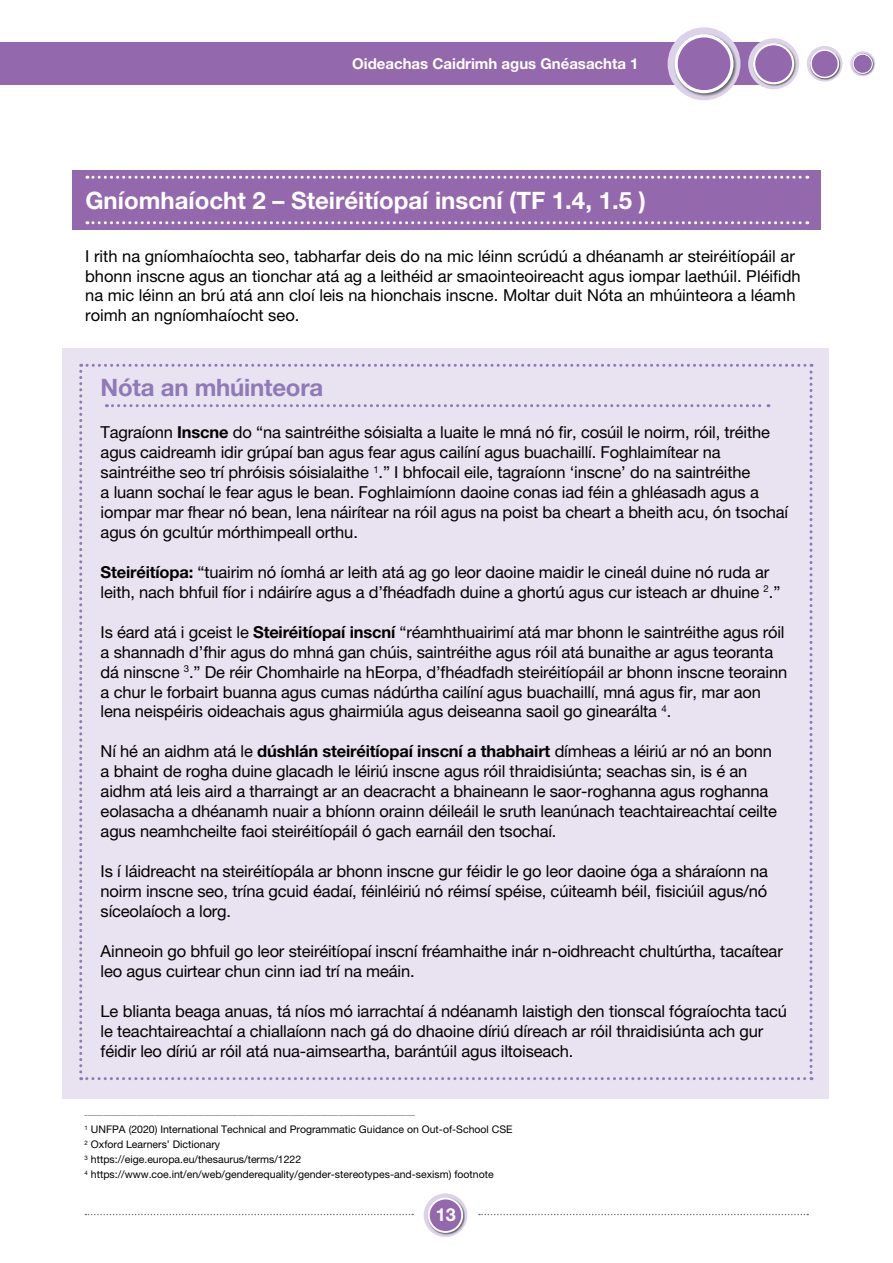
<style>
.page{position:relative;width:893px;height:1263px;background:#fff}
.page>*{position:absolute;margin:0;border:0;box-sizing:border-box;transform-origin:0 0}
.t1{font:700 24px "Helvetica Neue LT Pro";color:#fff}
.t2{font:700 24px "Helvetica Neue LT Pro";letter-spacing:-.01em;color:#9079b7}
.t3{font:700 18px "Helvetica Neue LT Pro";color:#fff}
.t4{font:16.5px/20px "Helvetica Neue LT Pro";letter-spacing:-.01em;color:#000}
.t5{font:700 15px "Helvetica Neue LT Pro";color:#fff}
.t6{font:10.5px/15px "Helvetica Neue LT Pro";color:#000}
.t7{font:6.15px "Helvetica Neue LT Pro";color:#000}
.s1{font-weight:700}
</style>
<div class="page">
<div style="left:0;top:43px;width:774px;height:42px;background:#9468ac"></div>
<div style="left:668px;top:27px;width:72px;height:73px;background:#ddd3e8;border-radius:50%"></div>
<div style="left:673px;top:33px;width:64px;height:64px;background:#000;opacity:.55"></div>
<svg style="left:675px;top:34px;width:58px;height:59px"></svg>
<div style="left:678px;top:37px;width:52px;height:53px;background:#9468ac;border-radius:50%"></div>
<div style="left:748px;top:38px;width:51px;height:51px;background:#ddd3e8;border-radius:50%"></div>
<div style="left:752px;top:43px;width:45px;height:44px;background:#000;opacity:.55"></div>
<svg style="left:753px;top:43px;width:41px;height:41px"></svg>
<div style="left:755px;top:45px;width:37px;height:37px;background:#9468ac;border-radius:50%"></div>
<div style="left:807px;top:46px;width:35px;height:36px;background:#ddd3e8;border-radius:50%"></div>
<div style="left:810px;top:49px;width:31px;height:31px;background:#000;opacity:.55"></div>
<svg style="left:810px;top:49px;width:29px;height:29px"></svg>
<div style="left:812px;top:51px;width:26px;height:26px;background:#9468ac;border-radius:50%"></div>
<div style="left:850px;top:51px;width:25px;height:25px;background:#ddd3e8;border-radius:50%"></div>
<div style="left:852px;top:53px;width:22px;height:22px;background:#000;opacity:.55"></div>
<svg style="left:853px;top:54px;width:20px;height:20px"></svg>
<div style="left:854px;top:55px;width:18px;height:18px;background:#9468ac;border-radius:50%"></div>
<div style="left:73px;top:170px;width:748px;height:60px;background:#9468ac"></div>
<svg style="left:87px;top:176px;width:721px;height:3px"></svg>
<svg style="left:87px;top:221px;width:721px;height:3px"></svg>
<div style="left:63px;top:348px;width:766px;height:750px;background:#e9e2f1"></div>
<svg style="left:79px;top:364px;width:733px;height:716px"></svg>
<div style="left:424px;top:1193px;width:43px;height:44px;background:#ddd3e8;border-radius:50%"></div>
<div style="left:427px;top:1197px;width:38px;height:38px;background:#000;opacity:.55"></div>
<svg style="left:428px;top:1197px;width:35px;height:36px"></svg>
<div style="left:430px;top:1199px;width:31px;height:32px;background:#9468ac;border-radius:50%"></div>
<svg style="left:479px;top:1214px;width:329px;height:1px"></svg>
<svg style="left:85px;top:1214px;width:328px;height:1px"></svg>
<p class="t5" style="left:352px;top:54px;width:288px">Oideachas Caidrimh agus Gnéasachta 1</p>
<h1 class="t1" style="left:85px;top:185px;width:562px">Gníomhaíocht 2 – Steiréitíopaí inscní (TF 1.4, 1.5 )</h1>
<p class="t4" style="left:85px;top:246px;width:717px;line-height:19.5px">I rith na gníomhaíochta seo, tabharfar deis do na mic léinn scrúdú a dhéanamh ar steiréitíopáil ar bhonn inscne agus an tionchar atá ag a leithéid ar smaointeoireacht agus iompar laethúil. Pléifidh na mic léinn an brú atá ann cloí leis na hionchais inscne. Moltar duit Nóta an mhúinteora a léamh roimh an ngníomhaíocht seo.</p>
<h1 class="t2" style="left:101px;top:372px;width:224px">Nóta an mhúinteora</h1>
<p class="t4" style="left:101px;top:422px;width:689px">Tagraíonn <span class="s1">Inscne</span> do “na saintréithe sóisialta a luaite le mná nó fir, cosúil le noirm, róil, tréithe agus caidreamh idir grúpaí ban agus fear agus cailíní agus buachaillí. Foghlaimítear na saintréithe seo trí phróisis sóisialaithe <sup>1</sup>.” I bhfocail eile, tagraíonn ‘inscne’ do na saintréithe<br>a luann sochaí le fear agus le bean. Foghlaimíonn daoine conas iad féin a ghléasadh agus a iompar mar fhear nó bean, lena náirítear na róil agus na poist ba cheart a bheith acu, ón tsochaí agus ón gcultúr mórthimpeall orthu.</p>
<p class="t4" style="left:101px;top:562px;width:681px"><span class="s1">Steiréitíopa:</span> “tuairim nó íomhá ar leith atá ag go leor daoine maidir le cineál duine nó ruda ar leith, nach bhfuil fíor i ndáiríre agus a d’fhéadfadh duine a ghortú agus cur isteach ar dhuine <sup>2</sup>.”</p>
<p class="t4" style="left:101px;top:622px;width:688px">Is éard atá i gceist le <span class="s1">Steiréitíopaí inscní</span> “réamhthuairimí atá mar bhonn le saintréithe agus róil a shannadh d’fhir agus do mhná gan chúis, saintréithe agus róil atá bunaithe ar agus teoranta dá ninscne <sup>3</sup>.” De réir Chomhairle na hEorpa, d’fhéadfadh steiréitíopáil ar bhonn inscne teorainn a chur le forbairt buanna agus cumas nádúrtha cailíní agus buachaillí, mná agus fir, mar aon lena neispéiris oideachais agus ghairmiúla agus deiseanna saoil go ginearálta <sup>4</sup>.</p>
<p class="t4" style="left:101px;top:741px;width:678px">Ní hé an aidhm atá le <span class="s1">dúshlán steiréitíopaí inscní a thabhairt</span> dímheas a léiriú ar nó an bonn a bhaint de rogha duine glacadh le léiriú inscne agus róil thraidisiúnta; seachas sin, is é an aidhm atá leis aird a tharraingt ar an deacracht a bhaineann le saor-roghanna agus roghanna eolasacha a dhéanamh nuair a bhíonn orainn déileáil le sruth leanúnach teachtaireachtaí ceilte agus neamhcheilte faoi steiréitíopáil ó gach earnáil den tsochaí.</p>
<p class="t4" style="left:101px;top:861px;width:669px;text-align:justify">Is í láidreacht na steiréitíopála ar bhonn inscne gur féidir le go leor daoine óga a sháraíonn na noirm inscne seo, trína gcuid éadaí, féinléiriú nó réimsí spéise, cúiteamh béil, fisiciúil agus/nó síceolaíoch a lorg.</p>
<p class="t4" style="left:101px;top:941px;width:684px">Ainneoin go bhfuil go leor steiréitíopaí inscní fréamhaithe inár n-oidhreacht chultúrtha, tacaítear leo agus cuirtear chun cinn iad trí na meáin.</p>
<p class="t4" style="left:101px;top:1001px;width:688px">Le blianta beaga anuas, tá níos mó iarrachtaí á ndéanamh laistigh den tionscal fógraíochta tacú le teachtaireachtaí a chiallaíonn nach gá do dhaoine díriú díreach ar róil thraidisiúnta ach gur féidir leo díriú ar róil atá nua-aimseartha, barántúil agus iltoiseach.</p>
<p class="t7" style="left:85px;top:1109px;width:332px">____________________________________________________________________________________________________________</p>
<p class="t6" style="left:85px;top:1122px;width:429px"><sup>1</sup> UNFPA (2020) International Technical and Programmatic Guidance on Out-of-School CSE <sup>2</sup> Oxford Learners’ Dictionary<br><sup>3</sup> https://eige.europa.eu/thesaurus/terms/1222<br><sup>4</sup> https://www.coe.int/en/web/genderequality/gender-stereotypes-and-sexism) footnote</p>
<p class="t3" style="left:436px;top:1204px;width:22px">13</p>
</div>
